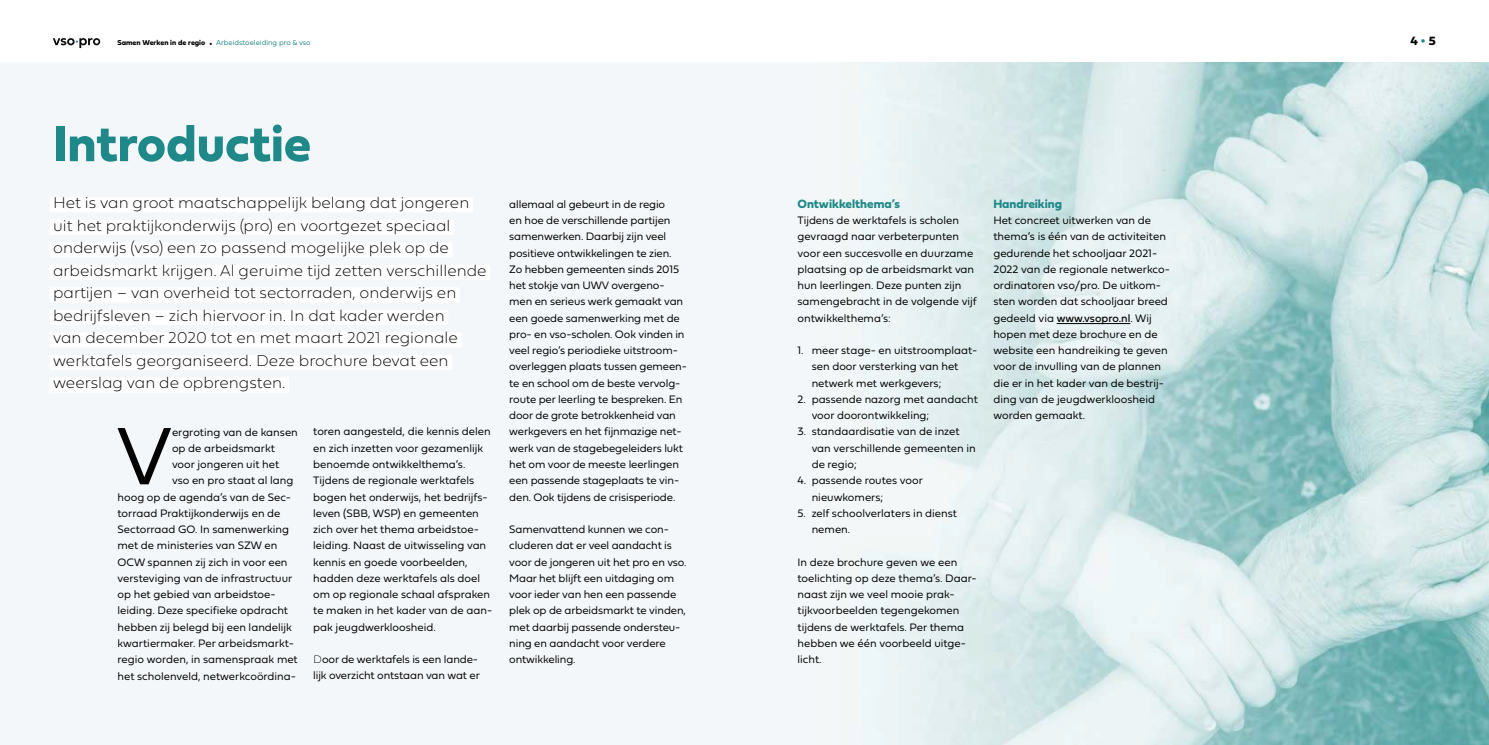
<style>
.page{position:relative;width:1489px;height:745px;background:#fff}
.page>*{position:absolute;margin:0;border:0;box-sizing:border-box;transform-origin:0 0}
.t1{font:84.75px "Fieldwork Geo Light";color:#000}
.t2{font:52.5px "Fieldwork Geo Bold";color:#1f8888}
.t3{font:16.25px/22.5px "Fieldwork Geo Hair";color:#000}
.t4{font:12.5px "Fieldwork Geo Bold";color:#1f8888}
.t5{font:12.5px "Fieldwork Geo Bold";color:#000}
.t6{font:11.25px/16.2px "Fieldwork Geo Light";color:#000}
.t7{font:7.5px "Fieldwork Geo Light";color:#1f8888}
.s1{font-family:"Fieldwork Geo Bold";color:#000}
.s2{font-size:12.5px;color:#000}
.s3{color:#1f8888}
.s4{font-family:"Fieldwork Geo Hair"}
.s5{font-family:"Fieldwork Geo Regular"}
</style>
<div class="page">
<div style="left:0;top:62px;width:1488px;height:682px;background:#f4f7f9"></div>
<img style="left:884px;top:62px;width:604px;height:682px">
<svg style="left:53px;top:38px;width:47px;height:10px"></svg>
<div style="left:50px;top:197px;width:423px;height:15px;background:#fff"></div>
<div style="left:50px;top:220px;width:404px;height:15px;background:#fff"></div>
<div style="left:50px;top:242px;width:402px;height:15px;background:#fff"></div>
<div style="left:50px;top:265px;width:440px;height:15px;background:#fff"></div>
<div style="left:50px;top:287px;width:410px;height:15px;background:#fff"></div>
<div style="left:50px;top:310px;width:398px;height:15px;background:#fff"></div>
<div style="left:50px;top:332px;width:411px;height:15px;background:#fff"></div>
<div style="left:50px;top:355px;width:402px;height:15px;background:#fff"></div>
<div style="left:50px;top:377px;width:239px;height:15px;background:#fff"></div>
<hr style="left:1056px;top:323px;width:74px;height:1px;background:#000">
<p class="t7" style="left:117px;top:37px;width:195px"><span class="s1">Samen Werken in de regio</span> <span class="s2">•</span> Arbeidstoeleiding pro &amp; vso</p>
<p class="t5" style="left:1410px;top:31px;width:27px">4 <span class="s3">•</span> 5</p>
<h2 class="t2" style="left:53px;top:102px;width:259px">Introductie</h2>
<p class="t3" style="left:53px;top:190px;width:435px">Het is van groot maatschappelijk belang dat jongeren uit het praktijkonderwijs (pro) en voortgezet speciaal onderwijs (vso) een zo passend mogelijke plek op de arbeidsmarkt krijgen. Al geruime tijd zetten verschillende partijen – van overheid tot sectorraden, onderwijs en bedrijfsleven – zich hiervoor in. In dat kader werden<br>van december 2020 tot en met maart 2021 regionale werktafels georganiseerd. Deze brochure bevat een weerslag van de opbrengsten.</p>
<p class="t6" style="left:509px;top:195px;width:179px">allemaal al gebeurt in de regio<br>en hoe de verschillende partijen samenwerken. Daarbij zijn veel positieve ontwikkelingen te zien.<br>Zo hebben gemeenten sinds 2015 het stokje van UWV overgeno&shy;men en serieus werk gemaakt van een goede samenwerking met de pro- en vso-scholen. Ook vinden in veel regio’s periodieke uitstroom&shy;overleggen plaats tussen gemeen&shy;te en school om de beste vervolg&shy;route per leerling te bespreken. En door de grote betrokkenheid van werkgevers en het fijnmazige net&shy;werk van de stagebegeleiders lukt het om voor de meeste leerlingen een passende stageplaats te vin&shy;den. Ook tijdens de crisisperiode.</p>
<p class="t6" style="left:509px;top:520px;width:179px">Samenvattend kunnen we con&shy;cluderen dat er veel aandacht is voor de jongeren uit het pro en vso.<br>Maar het blijft een uitdaging om voor ieder van hen een passende plek op de arbeidsmarkt te vinden, met daarbij passende ondersteu&shy;ning en aandacht voor verdere ontwikkeling.</p>
<p class="t6" style="left:313px;top:423px;width:180px">toren aangesteld, die kennis delen en zich inzetten voor gezamenlijk benoemde ontwikkelthema’s.<br>Tijdens de regionale werktafels bogen het onderwijs, het bedrijfs&shy;leven (SBB, WSP) en gemeenten zich over het thema arbeidstoe&shy;leiding. Naast de uitwisseling van kennis en goede voorbeelden, hadden deze werktafels als doel om op regionale schaal afspraken te maken in het kader van de aan&shy;pak jeugdwerkloosheid.</p>
<p class="t6" style="left:313px;top:650px;width:168px"><span class="s4">D</span>oor de werktafels is een lande&shy;lijk overzicht ontstaan van wat er</p>
<h1 class="t1" style="left:117px;top:389px;width:57px">V</h1>
<p class="t6" style="left:172px;top:423px;width:127px">ergroting van de kansen</p>
<p class="t6" style="left:172px;top:439px;width:104px">op de arbeidsmarkt</p>
<p class="t6" style="left:172px;top:455px;width:109px">voor jongeren uit het</p>
<p class="t6" style="left:172px;top:471px;width:123px">vso en pro staat al lang</p>
<p class="t6" style="left:117px;top:488px;width:175px">hoog op de agenda’s van de Sec-</p>
<p class="t6" style="left:117px;top:504px;width:164px">torraad Praktijkonderwijs en de</p>
<p class="t6" style="left:117px;top:520px;width:173px">Sectorraad GO. In samenwerking</p>
<p class="t6" style="left:117px;top:536px;width:161px">met de ministeries van SZW en</p>
<p class="t6" style="left:117px;top:553px;width:171px">OCW spannen zij zich in voor een</p>
<p class="t6" style="left:117px;top:569px;width:176px">versteviging van de infrastructuur</p>
<p class="t6" style="left:117px;top:585px;width:160px">op het gebied van arbeidstoe-</p>
<p class="t6" style="left:117px;top:601px;width:172px">leiding. Deze specifieke opdracht</p>
<p class="t6" style="left:117px;top:618px;width:176px">hebben zij belegd bij een landelijk</p>
<p class="t6" style="left:117px;top:634px;width:178px">kwartiermaker. Per arbeidsmarkt-</p>
<p class="t6" style="left:117px;top:650px;width:182px">regio worden, in samenspraak met</p>
<p class="t6" style="left:117px;top:666px;width:180px">het scholenveld, netwerkcoördina-</p>
<p class="t4" style="left:797px;top:194px;width:104px">Ontwikkelthema’s</p>
<p class="t6" style="left:797px;top:211px;width:181px">Tijdens de werktafels is scholen gevraagd naar verbeterpunten voor een succesvolle en duurzame plaatsing op de arbeidsmarkt van hun leerlingen. Deze punten zijn samengebracht in de volgende vijf ontwikkelthema’s:</p>
<p class="t6" style="left:811px;top:341px;width:167px;text-indent:-14px">1. meer stage- en uitstroomplaat&shy;sen door versterking van het netwerk met werkgevers;</p>
<p class="t6" style="left:811px;top:390px;width:168px;text-indent:-14px">2. passende nazorg met aandacht voor doorontwikkeling;</p>
<p class="t6" style="left:811px;top:423px;width:165px;text-indent:-14px">3. standaardisatie van de inzet van verschillende gemeenten in de regio;</p>
<p class="t6" style="left:811px;top:471px;width:113px;text-indent:-14px">4. passende routes voor nieuwkomers;</p>
<p class="t6" style="left:811px;top:504px;width:147px;text-indent:-14px">5. zelf schoolverlaters in dienst nemen.</p>
<p class="t6" style="left:797px;top:553px;width:181px">In deze brochure geven we een toelichting op deze thema’s. Daar&shy;naast zijn we veel mooie prak&shy;tijkvoorbeelden tegengekomen tijdens de werktafels. Per thema hebben we één voorbeeld uitge&shy;licht.</p>
<p class="t4" style="left:993px;top:194px;width:70px">Handreiking</p>
<p class="t6" style="left:993px;top:211px;width:178px">Het concreet uitwerken van de thema’s is één van de activiteiten gedurende het schooljaar 2021-<br>2022 van de regionale netwerkco&shy;ördinatoren vso/pro. De uitkom&shy;sten worden dat schooljaar breed gedeeld via <span class="s5">www.vsopro.nl</span>. Wij hopen met deze brochure en de website een handreiking te geven voor de invulling van de plannen die er in het kader van de bestrij&shy;ding van de jeugdwerkloosheid worden gemaakt.</p>
</div>
